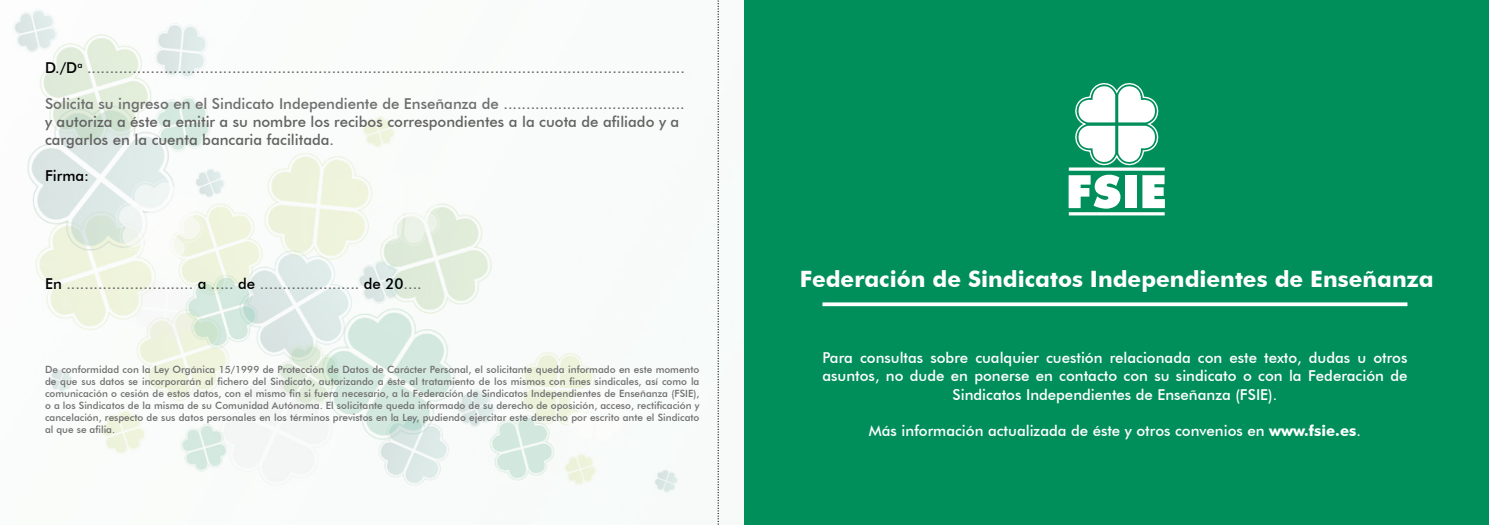
<style>
.page{position:relative;width:1489px;height:525px;background:#fff}
.page>*{position:absolute;margin:0;border:0;box-sizing:border-box;transform-origin:0 0}
.t1{font:700 22.5px "Futura BT";color:#fff}
.t2{font:500 15px/18px "Futura BT";color:#636362}
.t3{font:500 15px/18px "Futura BT";color:#fff;text-align:center}
.t4{font:500 15px "Futura BT";color:#000}
.t5{font:500 10px/12px "Futura BT";color:#6f6f6f;text-align:justify}
.s1{color:#000}
.s2{color:#6f6f6f}
.s3{font-weight:700}
</style>
<div class="page">
<img style="left:13px;top:10px;width:665px;height:483px">
<svg style="left:717px;top:0;width:2px;height:525px"></svg>
<div style="left:744px;top:0;width:744px;height:524px;background:#008f5b"></div>
<hr style="left:1068px;top:212px;width:96px;height:3px;background:#fff">
<svg style="left:1068px;top:83px;width:96px;height:125px"></svg>
<svg style="left:822px;top:302px;width:585px;height:4px;background:#e4f3ed"></svg>
<h2 class="t2" style="left:45px;top:58px;width:641px"><span class="s1">D./D</span><sup>a</sup> ....................................................................................................................................</h2>
<p class="t2" style="left:45px;top:94px;width:641px"><span class="s2">Solicita su ingreso en el Sindicato Independiente de Enseñanza de</span> ........................................ y autoriza a éste a emitir a su nombre los recibos correspondientes a la cuota de afiliado y a cargarlos en la cuenta bancaria facilitada.</p>
<h2 class="t4" style="left:45px;top:166px;width:46px">Firma:</h2>
<h2 class="t2" style="left:45px;top:274px;width:378px"><span class="s1">En</span> ............................ <span class="s1">a</span> ..... <span class="s1">de</span> ...................... <span class="s1">de 20</span>....</h2>
<p class="t5" style="left:45px;top:363px;width:656px">De conformidad con la Ley Orgánica 15/1999 de Protección de Datos de Carácter Personal, el solicitante queda informado en este momento de que sus datos se incorporarán al fichero del Sindicato, autorizando a éste al tratamiento de los mismos con fines sindicales, así como la comunicación o cesión de estos datos, con el mismo fin si fuera necesario, a la Federación de Sindicatos Independientes de Enseñanza (FSIE), o a los Sindicatos de la misma de su Comunidad Autónoma. El solicitante queda informado de su derecho de oposición, acceso, rectificación y cancelación, respecto de sus datos personales en los términos previstos en la Ley, pudiendo ejercitar este derecho por escrito ante el Sindicato al que se afilia.</p>
<h1 class="t1" style="left:799px;top:265px;width:635px">Federación de Sindicatos Independientes de Enseñanza</h1>
<h2 class="t3" style="left:822px;top:349px;width:586px">Para consultas sobre cualquier cuestión relacionada con este texto, dudas u otros asuntos, no dude en ponerse en contacto con su sindicato o con la Federación de<br>Sindicatos Independientes de Enseñanza (FSIE).</h2>
<h2 class="t3" style="left:869px;top:421px;width:493px">Más información actualizada de éste y otros convenios en <span class="s3">www.fsie.es</span>.</h2>
</div>
